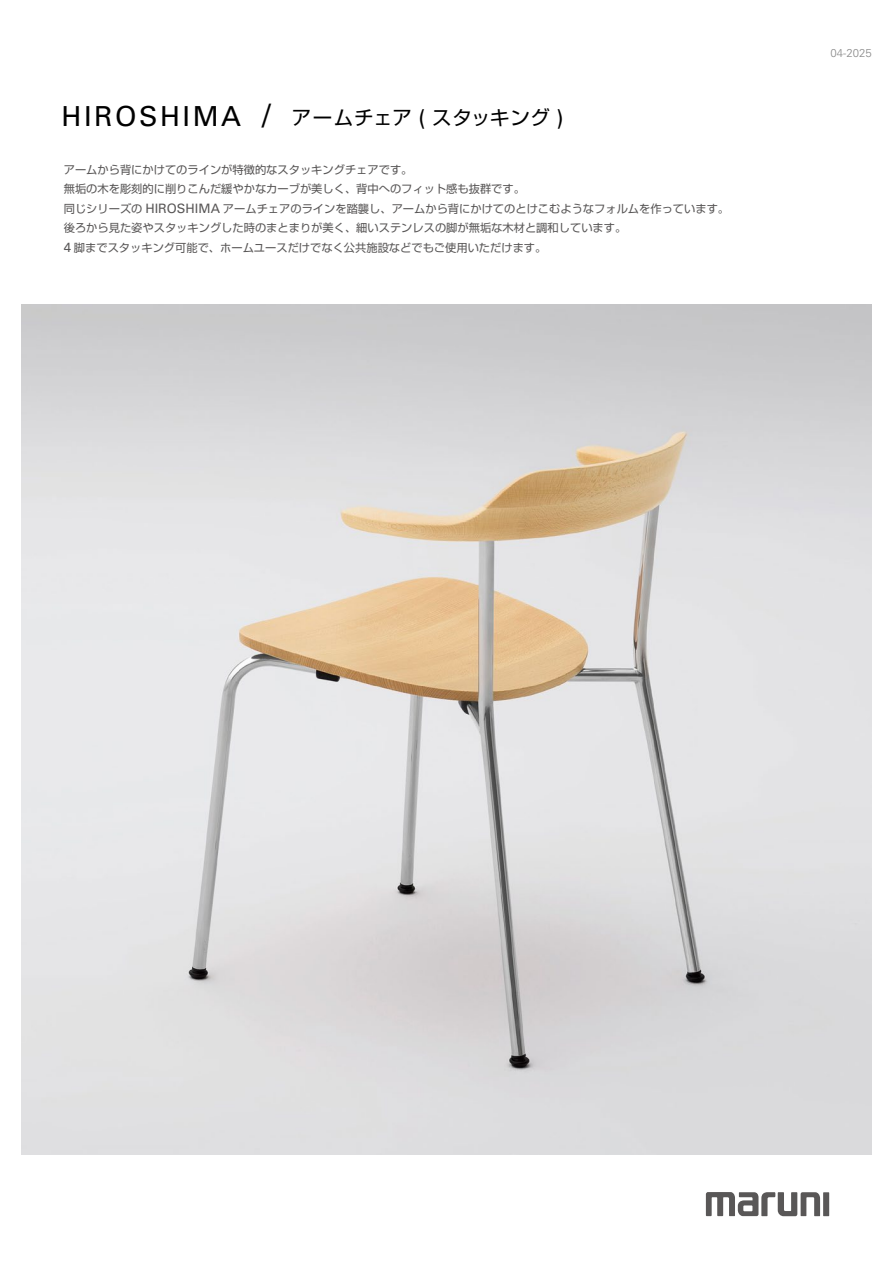
<style>
.page{position:relative;width:893px;height:1263px;background:#fff}
.page>*{position:absolute;margin:0;border:0;box-sizing:border-box;transform-origin:0 0}
.t1{font:32.7px "Univers LT Pro 55 Roman";color:#000}
.t2{font:27.6px "Univers LT Pro 55 Roman";letter-spacing:.09em;color:#000}
.t3{font:22.35px "Univers LT Pro 55 Roman";color:#000}
.t4{font:19.5px "Shin Go Pro";letter-spacing:.035em;color:#000}
.t5{font:13.2px "Univers LT Pro 55 Roman";color:#595757}
.t6{font:12.9px "Univers LT Pro 55 Roman";color:#595757}
.t7{font:300 11.4px "Univers LT Pro 45";color:#898989}
.t8{font:11.25px "Shin Go Pro";color:#595757}
.s1{font-size:11.25px}
</style>
<div class="page">
<img style="left:21px;top:304px;width:851px;height:850px">
<svg style="left:706px;top:1192px;width:123px;height:24px"></svg>
<h1 class="t1" style="left:262px;top:92px;width:11px">/</h1>
<h2 class="t2" style="left:62px;top:98px;width:181px">HIROSHIMA</h2>
<p class="t8" style="left:64px;top:160px;width:350px">アームから背にかけてのラインが特徴的なスタッキングチェアです。</p>
<p class="t8" style="left:64px;top:180px;width:463px">無垢の木を彫刻的に削りこんだ緩やかなカーブが美しく、背中へのフィット感も抜群です。</p>
<p class="t8" style="left:223px;top:199px;width:508px">アームチェアのラインを踏襲し、アームから背にかけてのとけこむようなフォルムを作っています。</p>
<h3 class="t4" style="left:432px;top:102px;width:119px">スタッキング</h3>
<h3 class="t4" style="left:292px;top:102px;width:122px">アームチェア</h3>
<h3 class="t3" style="left:418px;top:103px;width:9px">(</h3>
<h3 class="t3" style="left:556px;top:103px;width:9px">(</h3>
<p class="t8" style="left:64px;top:199px;width:80px">同じシリーズの</p>
<p class="t8" style="left:64px;top:219px;width:564px">後ろから見た姿やスタッキングした時のまとまりが美く、細いステンレスの脚が無垢な木材と調和しています。</p>
<p class="t8" style="left:74px;top:238px;width:474px">脚までスタッキング可能で、ホームユースだけでなく公共施設などでもご使用いただけます。</p>
<p class="t6" style="left:145px;top:200px;width:76px">HIROSHIMA</p>
<p class="t5" style="left:64px;top:238px;width:9px">4</p>
<p class="t7" style="left:830px;top:45px;width:43px">04<span class="s1">-</span>2025</p>
</div>
